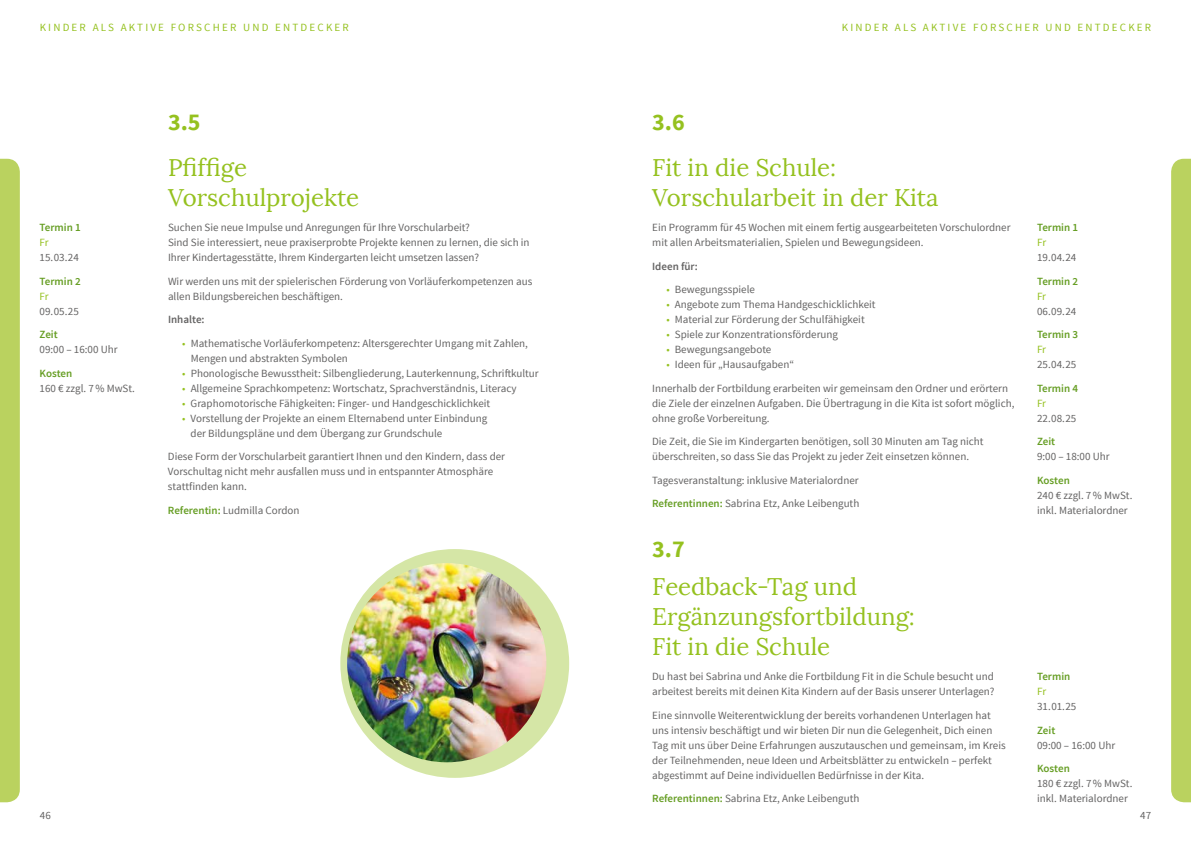
<style>
.page{position:relative;width:1191px;height:842px;background:#fff}
.page>*{position:absolute;margin:0;border:0;box-sizing:border-box;transform-origin:0 0}
.t1{font:24px/30px "Lora";color:#95c11f}
.t2{font:700 24px "Source Sans Pro";color:#95c11f}
.t3{font:11px/15px "Source Sans Pro";color:#646363}
.t4{font:11px "Source Sans Pro";letter-spacing:.2em;color:#95c11f}
.t5{font:600 11px "Source Sans Pro";color:#669e24}
.t6{font:600 11px "Source Sans Pro";color:#646363}
.s1{color:#95c11f}
.s2{font-weight:600;color:#669e24}
</style>
<div class="page">
<div style="left:0;top:159px;width:20px;height:643px;background:#bad25f"></div>
<div style="left:1171px;top:159px;width:20px;height:643px;background:#bad25f"></div>
<div style="left:340px;top:549px;width:229px;height:229px;background:#d5e6a6;border-radius:50%"></div>
<img style="left:347px;top:563px;width:199px;height:199px;border-radius:100px">
<p class="t4" style="left:40px;top:21px;width:311px">KINDER ALS AKTIVE FORSCHER UND ENTDECKER</p>
<p class="t4" style="left:842px;top:21px;width:311px">KINDER ALS AKTIVE FORSCHER UND ENTDECKER</p>
<p class="t5" style="left:40px;top:220px;width:43px">Termin 1</p>
<p class="t4" style="left:40px;top:236px;width:11px">Fr</p>
<p class="t3" style="left:40px;top:250px;width:41px">15.03.24</p>
<p class="t5" style="left:40px;top:274px;width:43px">Termin 2</p>
<p class="t4" style="left:40px;top:289px;width:11px">Fr</p>
<p class="t3" style="left:40px;top:304px;width:41px">09.05.25</p>
<p class="t5" style="left:40px;top:328px;width:20px">Zeit</p>
<p class="t3" style="left:40px;top:342px;width:80px">09:00 – 16:00 Uhr</p>
<p class="t5" style="left:40px;top:366px;width:34px">Kosten</p>
<p class="t3" style="left:40px;top:381px;width:97px">160 € zzgl. 7% MwSt.</p>
<h1 class="t2" style="left:168px;top:107px;width:34px">3.5</h1>
<h1 class="t1" style="left:168px;top:153px;width:193px">Pfiffige<br>Vorschulprojekte</h1>
<p class="t3" style="left:168px;top:220px;width:363px">Suchen Sie neue Impulse und Anregungen für Ihre Vorschularbeit?<br>Sind Sie interessiert, neue praxiserprobte Projekte kennen zu lernen, die sich in<br>Ihrer Kindertagesstätte, Ihrem Kindergarten leicht umsetzen lassen?</p>
<p class="t3" style="left:168px;top:274px;width:366px">Wir werden uns mit der spielerischen Förderung von Vorläuferkompetenzen aus allen Bildungsbereichen beschäftigen.</p>
<p class="t6" style="left:168px;top:312px;width:38px">Inhalte:</p>
<p class="t3" style="left:191px;top:336px;width:339px;text-indent:-9px"><span class="s1">•</span> Mathematische Vorläuferkompetenz: Altersgerechter Umgang mit Zahlen,<br>Mengen und abstrakten Symbolen</p>
<p class="t3" style="left:182px;top:366px;width:358px"><span class="s1">•</span> Phonologische Bewusstheit: Silbengliederung, Lauterkennung, Schriftkultur</p>
<p class="t3" style="left:182px;top:381px;width:336px"><span class="s1">•</span> Allgemeine Sprachkompetenz: Wortschatz, Sprachverständnis, Literacy</p>
<p class="t3" style="left:182px;top:396px;width:310px"><span class="s1">•</span> Graphomotorische Fähigkeiten: Finger- und Handgeschicklichkeit</p>
<p class="t3" style="left:191px;top:411px;width:298px;text-indent:-9px"><span class="s1">•</span> Vorstellung der Projekte an einem Elternabend unter Einbindung der Bildungspläne und dem Übergang zur Grundschule</p>
<p class="t3" style="left:168px;top:449px;width:338px">Diese Form der Vorschularbeit garantiert Ihnen und den Kindern, dass der<br>Vorschultag nicht mehr ausfallen muss und in entspannter Atmosphäre stattfinden kann.</p>
<p class="t3" style="left:168px;top:503px;width:133px"><span class="s2">Referentin:</span> Ludmilla Cordon</p>
<h1 class="t2" style="left:652px;top:107px;width:34px">3.6</h1>
<h1 class="t1" style="left:652px;top:153px;width:288px">Fit in die Schule:<br>Vorschularbeit in der Kita</h1>
<p class="t3" style="left:652px;top:220px;width:360px">Ein Programm für 45 Wochen mit einem fertig ausgearbeiteten Vorschulordner mit allen Arbeitsmaterialien, Spielen und Bewegungsideen.</p>
<p class="t6" style="left:652px;top:259px;width:47px">Ideen für:</p>
<p class="t3" style="left:666px;top:282px;width:90px"><span class="s1">•</span> Bewegungsspiele</p>
<p class="t3" style="left:666px;top:297px;width:211px"><span class="s1">•</span> Angebote zum Thema Handgeschicklichkeit</p>
<p class="t3" style="left:666px;top:312px;width:200px"><span class="s1">•</span> Material zur Förderung der Schulfähigkeit</p>
<p class="t3" style="left:666px;top:327px;width:173px"><span class="s1">•</span> Spiele zur Konzentrationsförderung</p>
<p class="t3" style="left:666px;top:342px;width:107px"><span class="s1">•</span> Bewegungsangebote</p>
<p class="t3" style="left:652px;top:353px;width:357px;line-height:23.5px;text-indent:14px"><span class="s1">•</span> Ideen für „Hausaufgaben“<br>Innerhalb der Fortbildung erarbeiten wir gemeinsam den Ordner und erörtern</p>
<p class="t3" style="left:652px;top:396px;width:364px">die Ziele der einzelnen Aufgaben. Die Übertragung in die Kita ist sofort möglich, ohne große Vorbereitung.</p>
<p class="t3" style="left:652px;top:434px;width:333px">Die Zeit, die Sie im Kindergarten benötigen, soll 30 Minuten am Tag nicht überschreiten, so dass Sie das Projekt zu jeder Zeit einsetzen können.</p>
<p class="t3" style="left:652px;top:468px;width:209px;line-height:23.5px">Tagesveranstaltung: inklusive Materialordner<br><span class="s2">Referentinnen:</span> Sabrina Etz, Anke Leibenguth</p>
<h1 class="t2" style="left:652px;top:533px;width:34px">3.7</h1>
<h1 class="t1" style="left:652px;top:572px;width:264px">Feedback-Tag und<br>Ergänzungsfortbildung:<br>Fit in die Schule</h1>
<p class="t3" style="left:652px;top:669px;width:344px">Du hast bei Sabrina und Anke die Fortbildung Fit in die Schule besucht und arbeitest bereits mit deinen Kita Kindern auf der Basis unserer Unterlagen?</p>
<p class="t3" style="left:652px;top:708px;width:355px">Eine sinnvolle Weiterentwicklung der bereits vorhandenen Unterlagen hat uns intensiv beschäftigt und wir bieten Dir nun die Gelegenheit, Dich einen Tag mit uns über Deine Erfahrungen auszutauschen und gemeinsam, im Kreis der Teilnehmenden, neue Ideen und Arbeitsblätter zu entwickeln – perfekt abgestimmt auf Deine individuellen Bedürfnisse in der Kita.</p>
<p class="t3" style="left:652px;top:791px;width:209px"><span class="s2">Referentinnen:</span> Sabrina Etz, Anke Leibenguth</p>
<p class="t5" style="left:1037px;top:220px;width:43px">Termin 1</p>
<p class="t4" style="left:1037px;top:236px;width:11px">Fr</p>
<p class="t3" style="left:1037px;top:250px;width:41px">19.04.24</p>
<p class="t5" style="left:1037px;top:274px;width:43px">Termin 2</p>
<p class="t4" style="left:1037px;top:289px;width:11px">Fr</p>
<p class="t3" style="left:1037px;top:304px;width:41px">06.09.24</p>
<p class="t5" style="left:1037px;top:328px;width:43px">Termin 3</p>
<p class="t4" style="left:1037px;top:343px;width:11px">Fr</p>
<p class="t3" style="left:1037px;top:357px;width:41px">25.04.25</p>
<p class="t5" style="left:1037px;top:381px;width:43px">Termin 4</p>
<p class="t4" style="left:1037px;top:396px;width:11px">Fr</p>
<p class="t3" style="left:1037px;top:411px;width:41px">22.08.25</p>
<p class="t5" style="left:1037px;top:435px;width:20px">Zeit</p>
<p class="t3" style="left:1037px;top:449px;width:74px">9:00 – 18:00 Uhr</p>
<p class="t5" style="left:1037px;top:473px;width:34px">Kosten</p>
<p class="t3" style="left:1037px;top:488px;width:97px">240 € zzgl. 7% MwSt. inkl. Materialordner</p>
<p class="t5" style="left:1037px;top:670px;width:35px">Termin</p>
<p class="t4" style="left:1037px;top:685px;width:11px">Fr</p>
<p class="t3" style="left:1037px;top:699px;width:41px">31.01.25</p>
<p class="t5" style="left:1037px;top:723px;width:20px">Zeit</p>
<p class="t3" style="left:1037px;top:738px;width:80px">09:00 – 16:00 Uhr</p>
<p class="t5" style="left:1037px;top:762px;width:34px">Kosten</p>
<p class="t3" style="left:1037px;top:776px;width:97px">180 € zzgl. 7% MwSt. inkl. Materialordner</p>
<p class="t3" style="left:40px;top:808px;width:13px">46</p>
<p class="t3" style="left:1140px;top:808px;width:13px">47</p>
</div>
